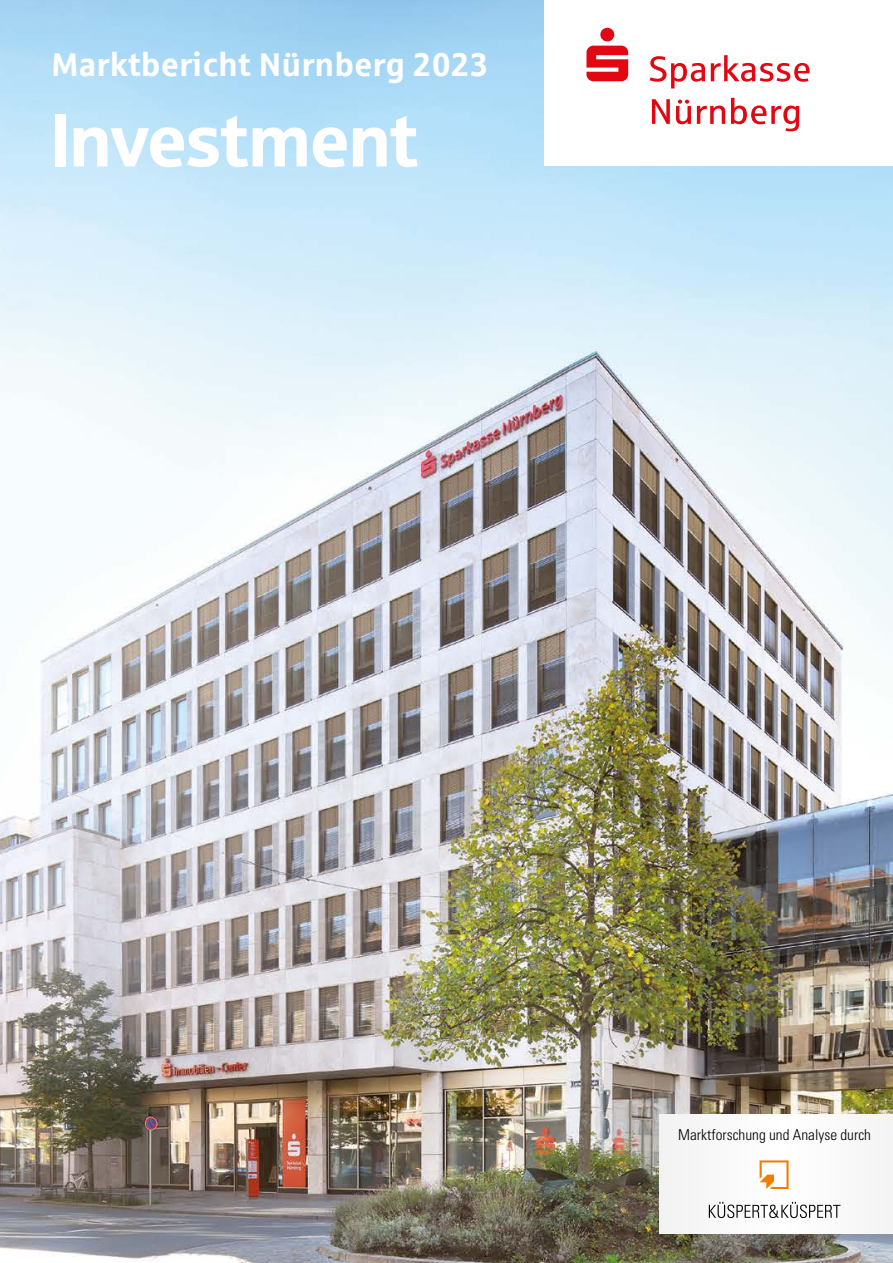
<style>
.page{position:relative;width:893px;height:1263px;background:#fff}
.page>*{position:absolute;margin:0;border:0;box-sizing:border-box;transform-origin:0 0}
.t1{font:75px "Sparkasse Head";color:#fff}
.t2{font:700 33px "Sparkasse Rg";color:#fff}
.t3{font:300 condensed 15px "Univers LT Std";color:#000}
</style>
<div class="page">
<img style="left:0;top:0;width:893px;height:1263px">
<div style="left:544px;top:0;width:349px;height:166px;background:#fff"></div>
<svg style="left:586px;top:28px;width:42px;height:53px"></svg>
<svg style="left:650px;top:56px;width:55px;height:32px"></svg>
<svg style="left:711px;top:55px;width:99px;height:27px"></svg>
<svg style="left:652px;top:99px;width:18px;height:25px"></svg>
<svg style="left:676px;top:100px;width:15px;height:24px"></svg>
<svg style="left:697px;top:106px;width:28px;height:18px"></svg>
<svg style="left:731px;top:98px;width:68px;height:33px"></svg>
<div style="left:659px;top:1114px;width:234px;height:119px;background:#f8f8f8"></div>
<svg style="left:760px;top:1160px;width:29px;height:29px"></svg>
<svg style="left:709px;top:1202px;width:131px;height:16px"></svg>
<h2 class="t2" style="left:51px;top:43px;width:439px">Marktbericht Nürnberg 2023</h2>
<h1 class="t1" style="left:51px;top:92px;width:369px">Investment</h1>
<p class="t3" style="left:678px;top:1126px;width:194px">Marktforschung und Analyse durch</p>
</div>
